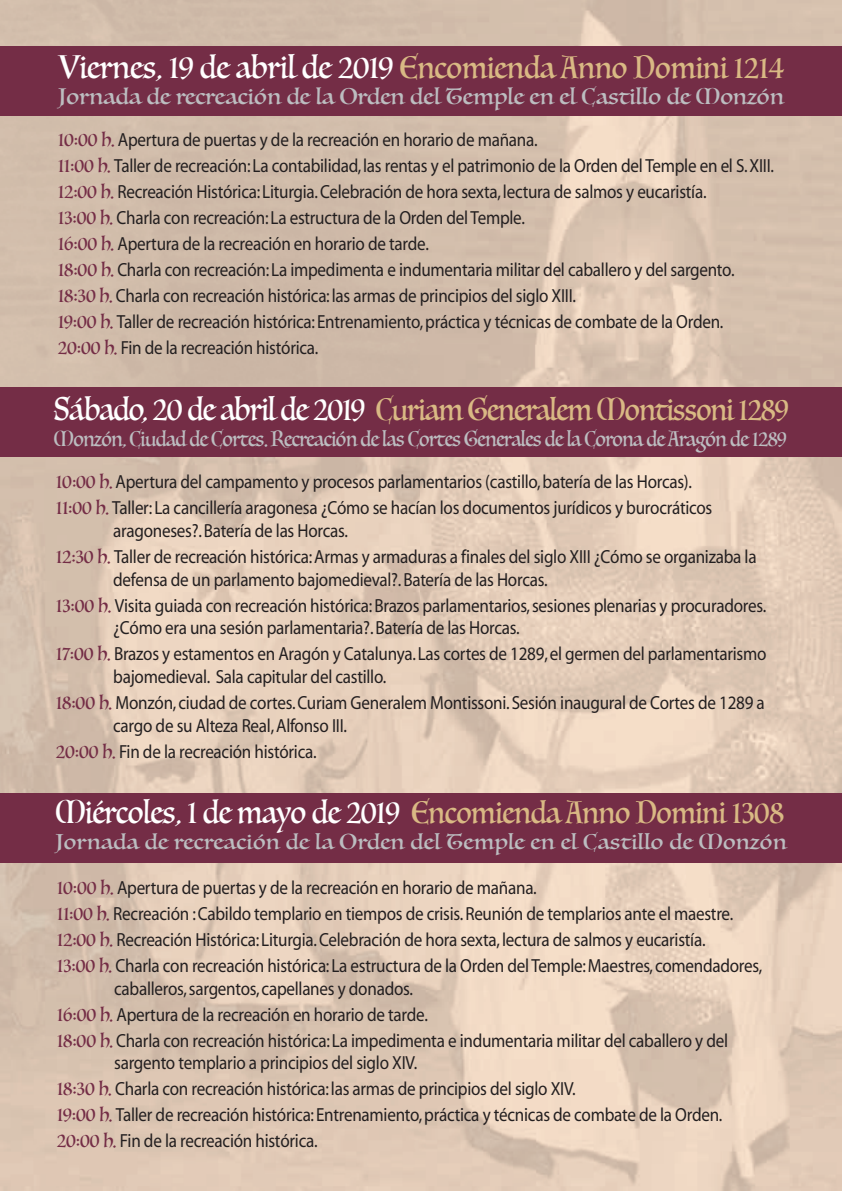
<style>
.page{position:relative;width:842px;height:1191px;background:#fff}
.page>*{position:absolute;margin:0;border:0;box-sizing:border-box;transform-origin:0 0}
.t1{font:30.6px "Luminari";letter-spacing:-.01em;color:#d9b984;scale:.85 1}
.t2{font:30.6px "Luminari";letter-spacing:-.01em;color:#d9b984;scale:.88 1}
.t3{font:30.6px "Luminari";letter-spacing:-.01em;color:#d9b984;scale:.86 1}
.t4{font:22px "Luminari";letter-spacing:.015em;color:#bcbdc0}
.t5{font:21px "Luminari";letter-spacing:-.025em;color:#bcbdc0;scale:.86 1}
.t6{font:21px "Luminari";letter-spacing:.025em;color:#bcbdc0}
.t7{font:19px/26px "Myriad";letter-spacing:-.015em;color:#231f20;scale:.9 1}
.s1{font-size:31.6px;color:#fff}
.s2{font-family:"Luminari";color:#742d46}
</style>
<div class="page">
<div style="left:0;top:387px;width:842px;height:70px;background:#742d46"></div>
<div style="left:0;top:793px;width:842px;height:70px;background:#742d46"></div>
<div style="left:0;top:46px;width:842px;height:70px;background:#742d46"></div>
<h1 class="t2" style="left:58px;top:41px;width:826px"><span class="s1">Viernes, 19 de abril de 2019</span> Encomienda Anno Domini 1214</h1>
<p class="t4" style="left:58px;top:78px;width:727px">Jornada de recreación de la Orden del Temple en el Castillo de Monzón</p>
<p class="t7" style="left:58px;top:128px;width:797px"><span class="s2">10:00 h.</span> Apertura de puertas y de la recreación en horario de mañana.<br><span class="s2">11:00 h.</span> Taller de recreación: La contabilidad, las rentas y el patrimonio de la Orden del Temple en el S. XIII.<br><span class="s2">12:00 h.</span> Recreación Histórica: Liturgia. Celebración de hora sexta, lectura de salmos y eucaristía.<br><span class="s2">13:00 h.</span> Charla con recreación: La estructura de la Orden del Temple.<br><span class="s2">16:00 h.</span> Apertura de la recreación en horario de tarde.<br><span class="s2">18:00 h.</span> Charla con recreación: La impedimenta e indumentaria militar del caballero y del sargento.<br><span class="s2">18:30 h.</span> Charla con recreación histórica: las armas de principios del siglo XIII.<br><span class="s2">19:00 h.</span> Taller de recreación histórica: Entrenamiento, práctica y técnicas de combate de la Orden.<br><span class="s2">20:00 h.</span> Fin de la recreación histórica.</p>
<h1 class="t1" style="left:54px;top:383px;width:866px"><span class="s1">Sábado, 20 de abril de 2019</span> Curiam Generalem Montissoni 1289</h1>
<p class="t5" style="left:54px;top:421px;width:853px">Monzón, Ciudad de Cortes. Recreación de las Cortes Generales de la Corona de Aragón de 1289</p>
<p class="t7" style="left:56px;top:469px;width:731px"><span class="s2">10:00 h.</span> Apertura del campamento y procesos parlamentarios (castillo, batería de las Horcas).<br><span class="s2">11:00 h.</span> Taller: La cancillería aragonesa ¿Cómo se hacían los documentos jurídicos y burocráticos</p>
<p class="t7" style="left:56px;top:518px;width:780px;text-indent:57px">aragoneses?. Batería de las Horcas.<br><span class="s2">12:30 h.</span> Taller de recreación histórica: Armas y armaduras a finales del siglo XIII ¿Cómo se organizaba la</p>
<p class="t7" style="left:56px;top:567px;width:791px;text-indent:57px">defensa de un parlamento bajomedieval?. Batería de las Horcas.<br><span class="s2">13:00 h.</span> Visita guiada con recreación histórica: Brazos parlamentarios, sesiones plenarias y procuradores.</p>
<p class="t7" style="left:56px;top:616px;width:791px;text-indent:57px">¿Cómo era una sesión parlamentaria?. Batería de las Horcas.<br><span class="s2">17:00 h.</span> Brazos y estamentos en Aragón y Catalunya. Las cortes de 1289, el germen del parlamentarismo</p>
<p class="t7" style="left:56px;top:664px;width:789px;text-indent:57px">bajomedieval. Sala capitular del castillo.<br><span class="s2">18:00 h.</span> Monzón, ciudad de cortes. Curiam Generalem Montissoni. Sesión inaugural de Cortes de 1289 a</p>
<p class="t7" style="left:56px;top:713px;width:325px;text-indent:57px">cargo de su Alteza Real, Alfonso III.<br><span class="s2">20:00 h.</span> Fin de la recreación histórica.</p>
<h1 class="t3" style="left:55px;top:786px;width:849px"><span class="s1">Miércoles, 1 de mayo de 2019</span> Encomienda Anno Domini 1308</h1>
<p class="t6" style="left:55px;top:824px;width:732px">Jornada de recreación de la Orden del Temple en el Castillo de Monzón</p>
<p class="t7" style="left:57px;top:875px;width:785px"><span class="s2">10:00 h.</span> Apertura de puertas y de la recreación en horario de mañana.<br><span class="s2">11:00 h.</span> Recreación : Cabildo templario en tiempos de crisis. Reunión de templarios ante el maestre.<br><span class="s2">12:00 h.</span> Recreación Histórica: Liturgia. Celebración de hora sexta, lectura de salmos y eucaristía.<br><span class="s2">13:00 h.</span> Charla con recreación histórica: La estructura de la Orden del Temple: Maestres, comendadores,</p>
<p class="t7" style="left:57px;top:976px;width:747px;text-indent:57px">caballeros, sargentos, capellanes y donados.<br><span class="s2">16:00 h.</span> Apertura de la recreación en horario de tarde.<br><span class="s2">18:00 h.</span> Charla con recreación histórica: La impedimenta e indumentaria militar del caballero y del</p>
<p class="t7" style="left:57px;top:1050px;width:741px;text-indent:57px">sargento templario a principios del siglo XIV.<br><span class="s2">18:30 h.</span> Charla con recreación histórica: las armas de principios del siglo XIV.<br><span class="s2">19:00 h.</span> Taller de recreación histórica: Entrenamiento, práctica y técnicas de combate de la Orden.<br><span class="s2">20:00 h.</span> Fin de la recreación histórica.</p>
</div>
